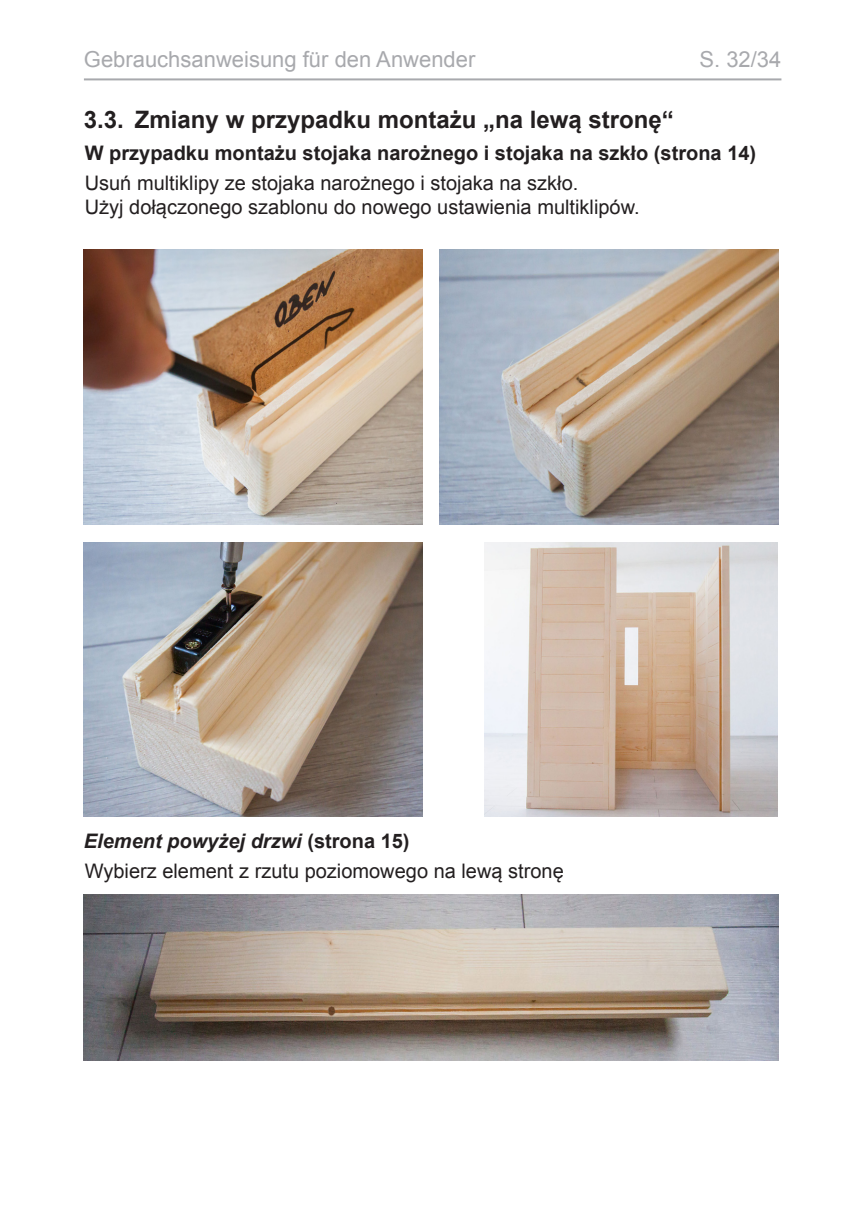
<style>
.page{position:relative;width:862px;height:1214px;background:#fff}
.page>*{position:absolute;margin:0;border:0;box-sizing:border-box;transform-origin:0 0}
.t1{font:700 24px "Arial";color:#231f20}
.t2{font:22px "Arial";color:#a8a9ad}
.t3{font:20px "Arial";color:#231f20}
.t4{font:700 20px "Arial";color:#231f20}
.Überschrift_3{font:italic 700 20px "Arial";color:#231f20}
.s1{font-style:normal}
</style>
<div class="page">
<hr style="left:84px;top:78px;width:697px;height:2px;background:#a8a9ad">
<img style="left:83px;top:249px;width:339px;height:275px">
<img style="left:83px;top:542px;width:339px;height:274px">
<img style="left:439px;top:249px;width:339px;height:275px">
<img style="left:84px;top:894px;width:694px;height:166px">
<img style="left:485px;top:542px;width:292px;height:274px">
<p class="t2" style="left:84px;top:44px;width:393px">Gebrauchsanweisung für den Anwender</p>
<p class="t2" style="left:699px;top:44px;width:83px">S. 32/34</p>
<p class="t1" style="left:84px;top:103px;width:591px">3.3. Zmiany w przypadku montażu „na lewą stronę“</p>
<p class="t4" style="left:85px;top:139px;width:673px">W przypadku montażu stojaka narożnego i stojaka na szkło (strona 14)</p>
<p class="t3" style="left:85px;top:169px;width:495px">Usuń multiklipy ze stojaka narożnego i stojaka na szkło.</p>
<p class="t3" style="left:85px;top:193px;width:556px">Użyj dołączonego szablonu do nowego ustawienia multiklipów.</p>
<p class="Überschrift_3" style="left:84px;top:828px;width:327px">Element powyżej drzwi <span class="s1">(strona 15)</span></p>
<p class="t3" style="left:85px;top:856px;width:480px">Wybierz element z rzutu poziomowego na lewą stronę</p>
</div>
